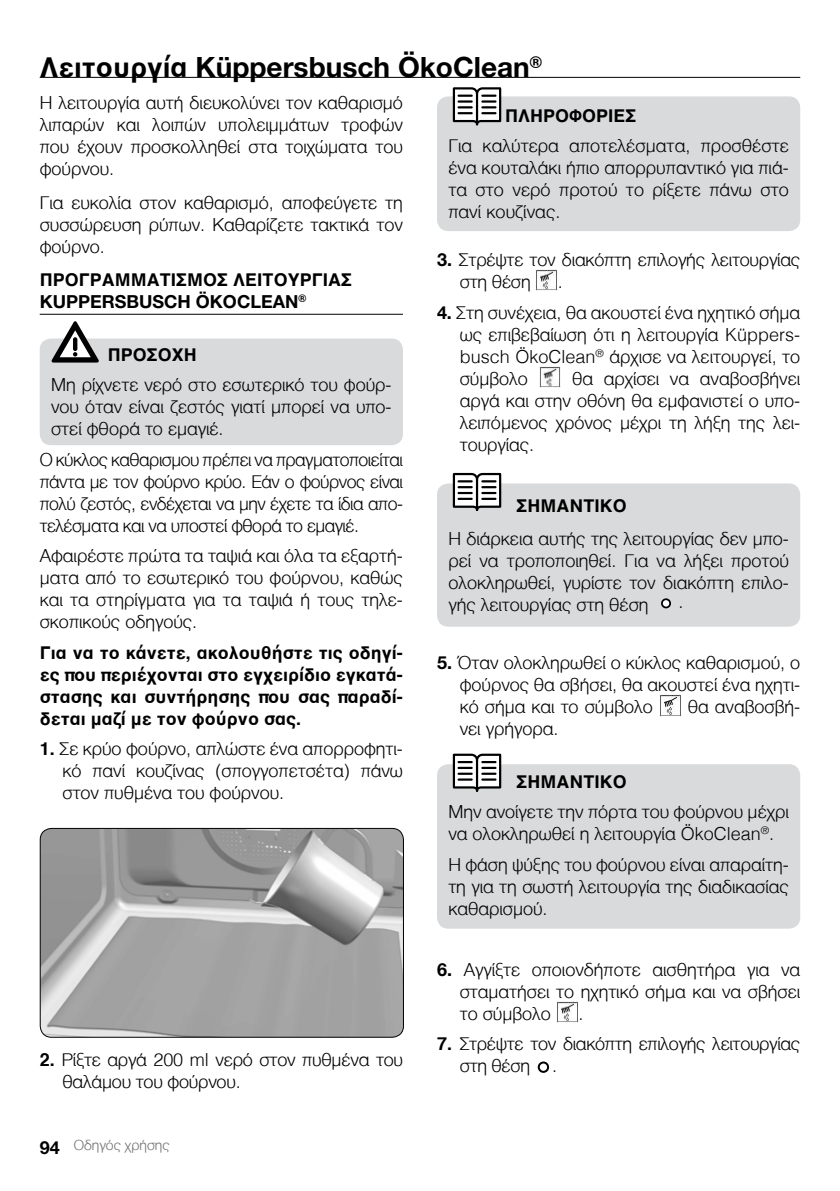
<style>
.page{position:relative;width:840px;height:1191px;background:#fff}
.page>*{position:absolute;margin:0;border:0;box-sizing:border-box;transform-origin:0 0}
.t1{font:700 28px "Helvetica Neue";color:#000}
.t2{font:300 18px/22px "Helvetica";color:#000;text-align:justify}
.t3{font:700 18px/22px "Helvetica";color:#000;text-align:justify}
.t4{font:700 18px "Helvetica Neue";color:#000}
.t5{font:300 14px "Helvetica";color:#707172}
.s1{font-family:"Helvetica"}
.s2{font-weight:700}
.s3{font-family:"Helvetica Neue";font-weight:700}
.s4{font-family:"Helvetica Neue";font-weight:700;font-size:18px;color:#000}
</style>
<div class="page">
<div style="left:437px;top:483px;width:362px;height:143px;background:#d9dadb;border-radius:11px"></div>
<div style="left:437px;top:764px;width:362px;height:164px;background:#d9dadb;border-radius:11px"></div>
<div style="left:437px;top:96px;width:362px;height:135px;background:#d9dadb;border-radius:11px"></div>
<svg style="left:451px;top:87px;width:51px;height:39px"></svg>
<hr style="left:475px;top:94px;width:3px;height:30px;background:#000">
<svg style="left:451px;top:472px;width:51px;height:39px"></svg>
<hr style="left:475px;top:479px;width:3px;height:31px;background:#000">
<svg style="left:452px;top:753px;width:50px;height:39px"></svg>
<hr style="left:475px;top:760px;width:3px;height:30px;background:#000">
<div style="left:40px;top:338px;width:363px;height:107px;background:#d9dadb;border-radius:11px"></div>
<svg style="left:51px;top:321px;width:48px;height:41px"></svg>
<hr style="left:40px;top:77px;width:759px;height:1px;background:#000">
<hr style="left:40px;top:314px;width:363px;height:1px;background:#000">
<img style="left:40px;top:828px;width:363px;height:209px">
<div style="left:40px;top:828px;width:364px;height:209px;border:1px solid #000;border-radius:11px"></div>
<img style="left:535px;top:270px;width:22px;height:21px">
<img style="left:539px;top:366px;width:21px;height:21px">
<div style="left:660px;top:598px;width:10px;height:10px;background:#fff;border:2px solid #000;border-radius:50%"></div>
<img style="left:659px;top:695px;width:21px;height:21px">
<img style="left:556px;top:1001px;width:21px;height:21px">
<svg style="left:537px;top:1061px;width:12px;height:11px"></svg>
<h1 class="t1" style="left:40px;top:50px;width:503px"><span class="s1">Λειτουργία</span> Küppersbusch ÖkoClean<sup>®</sup></h1>
<p class="t2" style="left:40px;top:91px;width:364px">Η λειτουργία αυτή διευκολύνει τον καθαρισμό λιπαρών και λοιπών υπολειμμάτων τροφών που έχουν προσκολληθεί στα τοιχώματα του φούρνου.</p>
<p class="t2" style="left:40px;top:190px;width:364px">Για ευκολία στον καθαρισμό, αποφεύγετε τη συσσώρευση ρύπων. Καθαρίζετε τακτικά τον φούρνο.</p>
<p class="t3" style="left:40px;top:269px;width:314px">ΠΡΟΓΡΑΜΜΑΤΙΣΜΟΣ ΛΕΙΤΟΥΡΓΙΑΣ</p>
<p class="t4" style="left:40px;top:290px;width:268px">KUPPERSBUSCH ÖKOCLEAN<sup>®</sup></p>
<p class="t3" style="left:108px;top:343px;width:91px">ΠΡΟΣΟΧΗ</p>
<p class="t2" style="left:51px;top:372px;width:342px">Μη ρίχνετε νερό στο εσωτερικό του φούρ&shy;νου όταν είναι ζεστός γιατί μπορεί να υπο&shy;στεί φθορά το εμαγιέ.</p>
<p class="t2" style="left:40px;top:447px;width:364px">Ο κύκλος καθαρισμου πρέπει να πραγματοποιείται πάντα με τον φούρνο κρύο. Εάν ο φούρνος είναι πολύ ζεστός, ενδέχεται να μην έχετε τα ίδια απο&shy;τελέσματα και να υποστεί φθορά το εμαγιέ.</p>
<p class="t2" style="left:40px;top:543px;width:364px">Αφαιρέστε πρώτα τα ταψιά και όλα τα εξαρτή&shy;ματα από το εσωτερικό του φούρνου, καθώς και τα στηρίγματα για τα ταψιά ή τους τηλε&shy;σκοπικούς οδηγούς.</p>
<p class="t3" style="left:40px;top:641px;width:364px">Για να το κάνετε, ακολουθήστε τις οδηγί&shy;ες που περιέχονται στο εγχειρίδιο εγκατά&shy;στασης και συντήρησης που σας παραδί&shy;δεται μαζί με τον φούρνο σας.</p>
<p class="t2" style="left:62px;top:736px;width:342px;text-indent:-23px"><span class="s2">1.</span> Σε κρύο φούρνο, απλώστε ένα απορροφητι&shy;κό πανί κουζίνας (σπογγοπετσέτα) πάνω στον πυθμένα του φούρνου.</p>
<p class="t3" style="left:505px;top:105px;width:133px">ΠΛΗΡΟΦΟΡΙΕΣ</p>
<p class="t2" style="left:448px;top:134px;width:342px">Για καλύτερα αποτελέσματα, προσθέστε ένα κουταλάκι ήπιο απορρυπαντικό για πιά&shy;τα στο νερό προτού το ρίξετε πάνω στο πανί κουζίνας.</p>
<p class="t2" style="left:459px;top:247px;width:342px;text-indent:-23px"><span class="s3">3.</span> Στρέψτε τον διακόπτη επιλογής λειτουργίας στη θέση</p>
<p class="t2" style="left:557px;top:269px;width:7px">.</p>
<p class="t2" style="left:459px;top:300px;width:342px;text-indent:-23px"><span class="s3">4.</span> Στη συνέχεια, θα ακουστεί ένα ηχητικό σήμα ως επιβεβαίωση ότι η λειτουργία Küppers&shy;busch ÖkoClean<sup>®</sup> άρχισε να λειτουργεί, το σύμβολο</p>
<p class="t2" style="left:459px;top:366px;width:342px;text-indent:112px">θα αρχίσει να αναβοσβήνει αργά και στην οθόνη θα εμφανιστεί ο υπο&shy;λειπόμενος χρόνος μέχρι τη λήξη της λει&shy;τουργίας.</p>
<p class="t3" style="left:516px;top:494px;width:112px">ΣΗΜΑΝΤΙΚΟ</p>
<p class="t2" style="left:448px;top:526px;width:342px">Η διάρκεια αυτής της λειτουργίας δεν μπο&shy;ρεί να τροποποιηθεί. Για να λήξει προτού ολοκληρωθεί, γυρίστε τον διακόπτη επιλο&shy;γής λειτουργίας στη θέση</p>
<p class="t2" style="left:678px;top:589px;width:7px">.</p>
<p class="t2" style="left:459px;top:650px;width:342px;text-indent:-23px"><span class="s3">5.</span> Όταν ολοκληρωθεί ο κύκλος καθαρισμού, ο φούρνος θα σβήσει, θα ακουστεί ένα ηχητι&shy;κό σήμα και το σύμβολο</p>
<p class="t2" style="left:687px;top:694px;width:114px">θα αναβοσβή-</p>
<p class="t2" style="left:459px;top:716px;width:100px">νει γρήγορα.</p>
<p class="t3" style="left:516px;top:770px;width:112px">ΣΗΜΑΝΤΙΚΟ</p>
<p class="t2" style="left:448px;top:799px;width:342px">Μην ανοίγετε την πόρτα του φούρνου μέχρι να ολοκληρωθεί η λειτουργία ÖkoClean<sup>®</sup>.</p>
<p class="t2" style="left:448px;top:852px;width:342px">Η φάση ψύξης του φούρνου είναι απαραίτη&shy;τη για τη σωστή λειτουργία της διαδικασίας καθαρισμού.</p>
<p class="t2" style="left:62px;top:1047px;width:342px;text-indent:-23px"><span class="s2">2.</span> Ρίξτε αργά 200 ml νερό στον πυθμένα του θαλάμου του φούρνου.</p>
<p class="t5" style="left:40px;top:1133px;width:131px"><span class="s4">94</span> Οδηγός χρήσης</p>
<p class="t2" style="left:459px;top:957px;width:342px;text-indent:-23px"><span class="s3">6.</span> Αγγίξτε οποιονδήποτε αισθητήρα για να σταματήσει το ηχητικό σήμα και να σβήσει το σύμβολο</p>
<p class="t2" style="left:578px;top:1001px;width:7px">.</p>
<p class="t2" style="left:459px;top:1031px;width:342px;text-indent:-23px"><span class="s2">7.</span> Στρέψτε τον διακόπτη επιλογής λειτουργίας στη θέση .</p>
</div>
